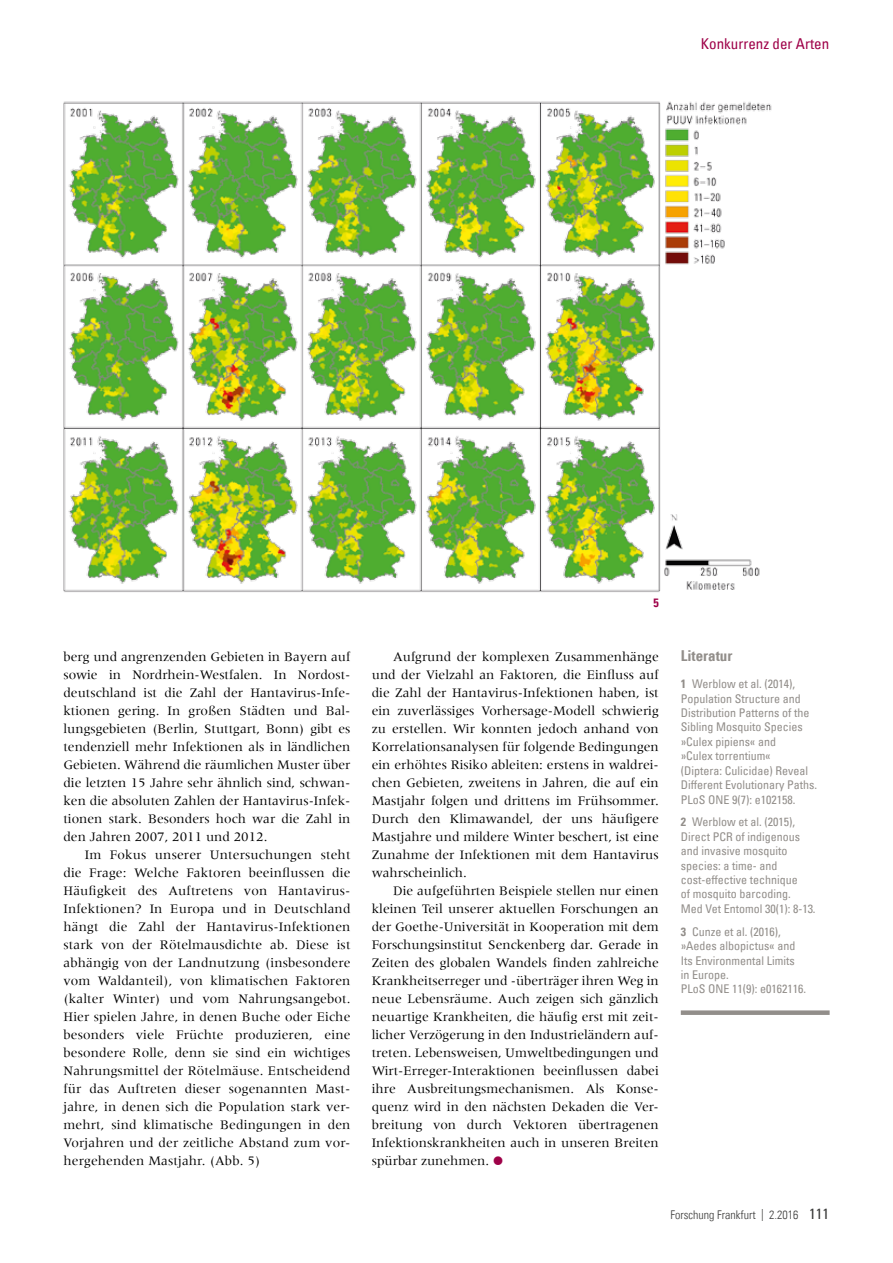
<style>
.page{position:relative;width:893px;height:1263px;background:#fff}
.page>*{position:absolute;margin:0;border:0;box-sizing:border-box;transform-origin:0 0}
.t1{font:condensed 15px "Univers Com 57";color:#9e0148}
.t2{font:15px "Univers Com 67 Bold Cond";color:#928e8a}
.t3{font:13.5px/18px "Meridien";color:#000;text-align:justify}
.t4{font:condensed 12px/14.4px "Univers Com 57";color:#928e8a}
.t5{font:12px "Univers Com 47 Light Cond";color:#3b3b3a}
.t6{font:12px "Univers Com 67 Bold Cond";color:#9e0148}
.s1{font-family:"Univers Com 67 Bold Cond";font-stretch:normal}
.s2{font-family:"Univers Com 57";font-stretch:condensed;font-size:15px}
</style>
<div class="page">
<img style="left:63px;top:101px;width:709px;height:491px">
<div style="left:681px;top:1010px;width:149px;height:5px;background:#928e8a"></div>
<p class="t1" style="left:701px;top:34px;width:130px">Konkurrenz der Arten</p>
<p class="t3" style="left:63px;top:648px;width:289px;text-align:left">berg und angrenzenden Gebieten in Bayern auf sowie in Nordrhein-Westfalen. In Nordost&shy;deutschland ist die Zahl der Hantavirus-Infe&shy;ktionen gering. In großen Städten und Bal&shy;lungsgebieten (Berlin, Stuttgart, Bonn) gibt es tendenziell mehr Infektionen als in ländlichen Gebieten. Während die räumlichen Muster über die letzten 15 Jahre sehr ähnlich sind, schwan&shy;ken die absoluten Zahlen der Hantavirus-Infek&shy;tionen stark. Besonders hoch war die Zahl in den Jahren 2007, 2011 und 2012.</p>
<p class="t3" style="left:63px;top:846px;width:289px;text-indent:21px">Im Fokus unserer Untersuchungen steht die Frage: Welche Faktoren beeinflussen die Häufigkeit des Auftretens von Hantavirus-Infektionen? In Europa und in Deutschland hängt die Zahl der Hantavirus-Infektionen stark von der Rötelmausdichte ab. Diese ist abhängig von der Landnutzung (insbesondere vom Waldanteil), von klimatischen Faktoren (kalter Winter) und vom Nahrungsangebot.<br>Hier spielen Jahre, in denen Buche oder Eiche besonders viele Früchte produzieren, eine besondere Rolle, denn sie sind ein wichtiges Nahrungsmittel der Rötelmäuse. Entscheidend für das Auftreten dieser sogenannten Mast&shy;jahre, in denen sich die Population stark ver&shy;mehrt, sind klimatische Bedingungen in den Vorjahren und der zeitliche Abstand zum vor&shy;hergehenden Mastjahr. (Abb. 5)</p>
<p class="t6" style="left:654px;top:595px;width:7px">5</p>
<p class="t3" style="left:372px;top:648px;width:289px;text-indent:21px">Aufgrund der komplexen Zusammenhänge und der Vielzahl an Faktoren, die Einfluss auf die Zahl der Hantavirus-Infektionen haben, ist ein zuverlässiges Vorhersage-Modell schwierig zu erstellen. Wir konnten jedoch anhand von Korrelationsanalysen für folgende Bedingungen ein erhöhtes Risiko ableiten: erstens in waldrei&shy;chen Gebieten, zweitens in Jahren, die auf ein Mastjahr folgen und drittens im Frühsommer.<br>Durch den Klimawandel, der uns häufigere Mastjahre und mildere Winter beschert, ist eine Zunahme der Infektionen mit dem Hantavirus wahrscheinlich.</p>
<p class="t3" style="left:372px;top:881px;width:289px;text-indent:21px">Die aufgeführten Beispiele stellen nur einen kleinen Teil unserer aktuellen Forschungen an der Goethe-Universität in Kooperation mit dem Forschungsinstitut Senckenberg dar. Gerade in Zeiten des globalen Wandels finden zahlreiche Krankheitserreger und -überträger ihren Weg in neue Lebensräume. Auch zeigen sich gänzlich neuartige Krankheiten, die häufig erst mit zeit&shy;licher Verzögerung in den Industrieländern auf&shy;treten. Lebensweisen, Umweltbedingungen und Wirt-Erreger-Interaktionen beeinflussen dabei ihre Ausbreitungsmechanismen. Als Konse&shy;quenz wird in den nächsten Dekaden die Ver&shy;breitung von durch Vektoren übertragenen Infektionskrankheiten auch in unseren Breiten spürbar zunehmen.</p>
<p class="t2" style="left:681px;top:647px;width:53px">Literatur</p>
<p class="t4" style="left:681px;top:677px;width:138px"><span class="s1">1</span> Werblow et al. (2014),<br>Population Structure and<br>Distribution Patterns of the<br>Sibling Mosquito Species »Culex pipiens« and<br>»Culex torrentium«<br>(Diptera: Culicidae) Reveal<br>Different Evolutionary Paths.<br>PLoS ONE 9(7): e102158.</p>
<p class="t4" style="left:681px;top:815px;width:136px"><span class="s1">2</span> Werblow et al. (2015),<br>Direct PCR of indigenous and invasive mosquito species: a time- and cost-effective technique<br>of mosquito barcoding.<br>Med Vet Entomol 30(1): 8-13.</p>
<p class="t4" style="left:681px;top:924px;width:127px"><span class="s1">3</span> Cunze et al. (2016), »Aedes albopictus« and<br>Its Environmental Limits in Europe.<br>PLoS ONE 11(9): e0162116.</p>
<p class="t5" style="left:671px;top:1208px;width:160px">Forschung Frankfurt | 2.2016 <span class="s2">111</span></p>
</div>
